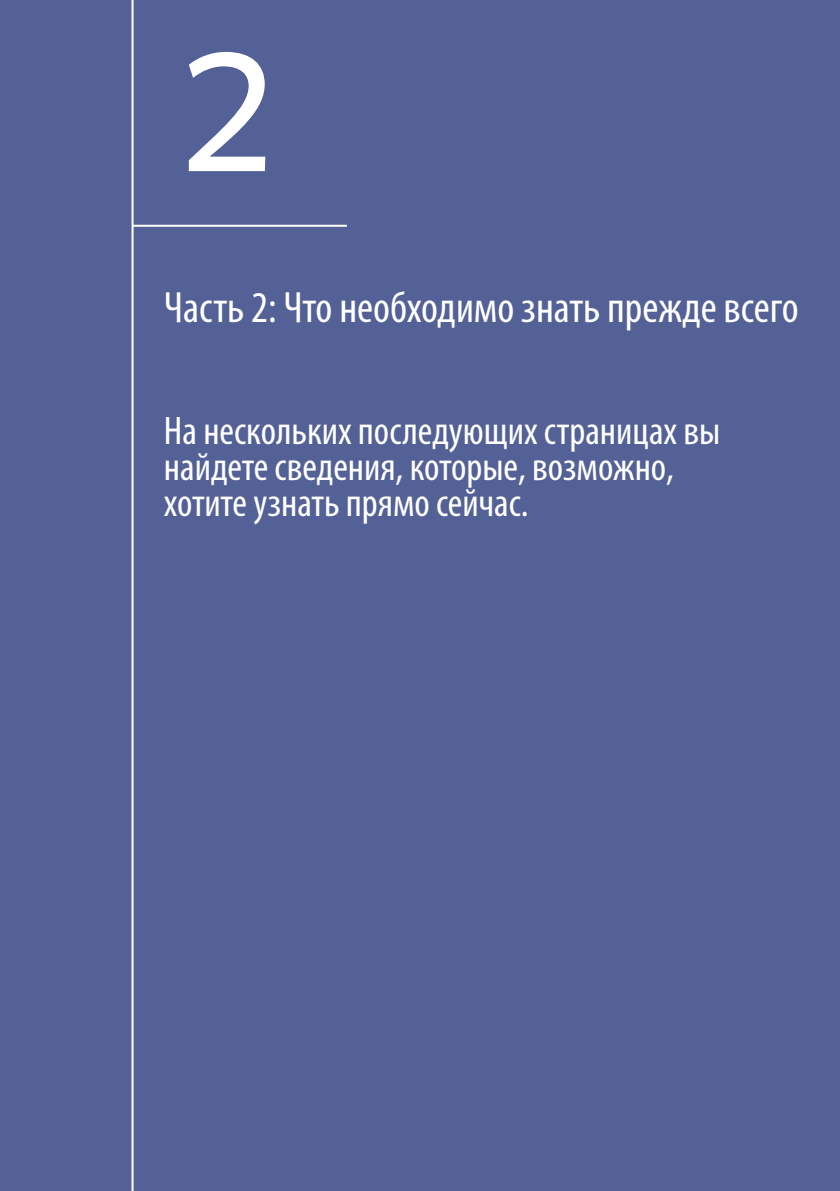
<style>
.page{position:relative;width:840px;height:1191px;background:#fff}
.page>*{position:absolute;margin:0;border:0;box-sizing:border-box;transform-origin:0 0}
.t1{font:157.2px "Clan News";color:#fff}
.t2{font:condensed 44px "Myriad Pro";color:#fff}
.t3{font:condensed 40px/36px "Myriad Pro";color:#fff}
</style>
<div class="page">
<div style="left:0;top:0;width:839px;height:1191px;background:#546196"></div>
<hr style="left:132px;top:225px;width:215px;height:2px;background:#fff">
<hr style="left:131px;top:0;width:2px;height:1191px;background:#fff">
<h1 class="t1" style="left:175px;top:16px;width:104px">2</h1>
<p class="t2" style="left:164px;top:281px;width:636px">Часть 2: Что необходимо знать прежде всего</p>
<p class="t3" style="left:164px;top:412px;width:557px">На нескольких последующих страницах вы найдете сведения, которые, возможно, хотите узнать прямо сейчас.</p>
</div>
